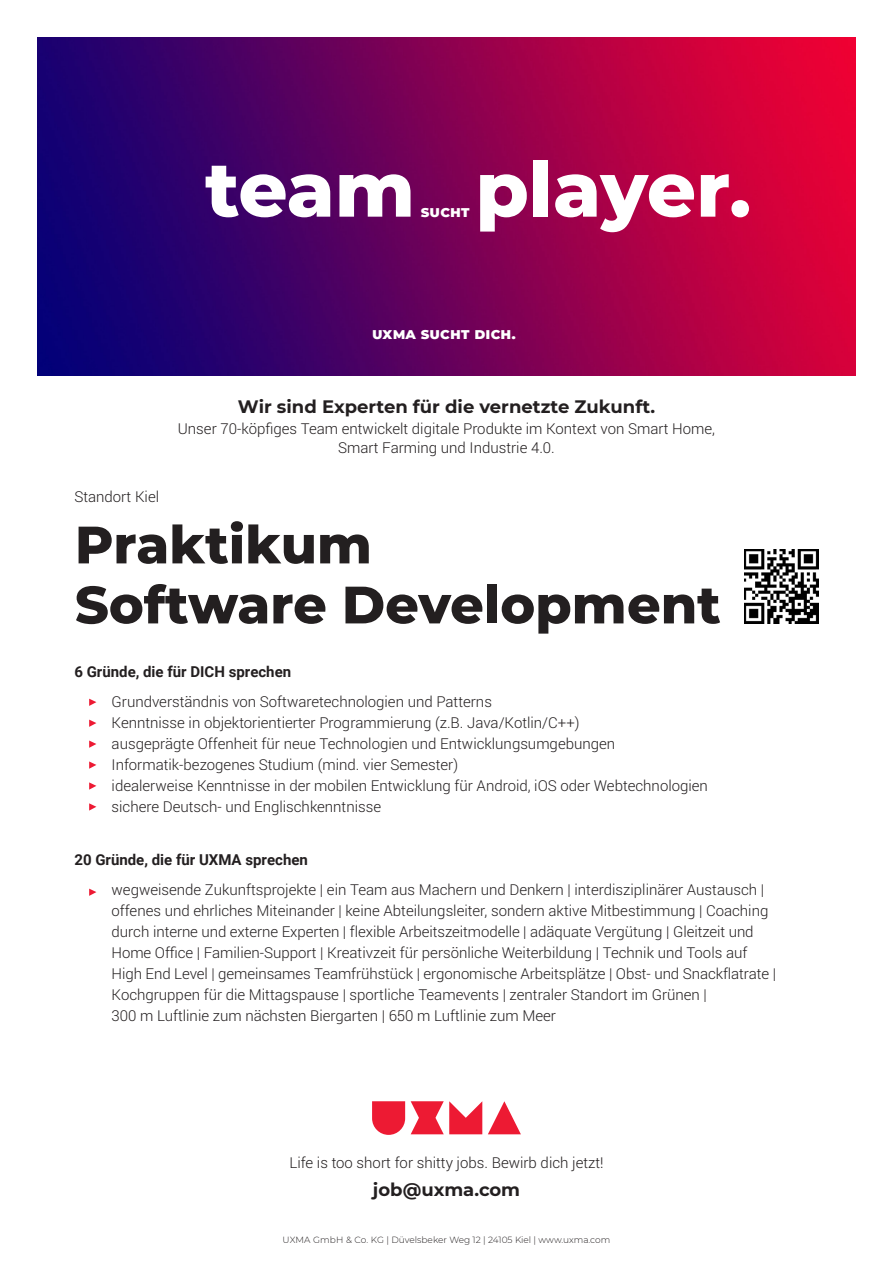
<style>
.page{position:relative;width:893px;height:1263px;background:#fff}
.page>*{position:absolute;margin:0;border:0;box-sizing:border-box;transform-origin:0 0}
.t1{font:800 76.8px "Montserrat";letter-spacing:-.005em;color:#fff}
.t2{font:800 52.5px/60px "Montserrat";color:#231f20}
.t3{font:700 18px "Montserrat";color:#231f20}
.t4{font:800 15.3px "Montserrat";letter-spacing:.01em;color:#fff}
.t5{font:300 15px/21px "Roboto";color:#231f20}
.t6{font:700 15px "Roboto";color:#231f20}
.t7{font:300 9px "Montserrat";color:#231f20}
</style>
<div class="page">
<img style="left:37px;top:37px;width:819px;height:339px">
<img style="left:744px;top:549px;width:75px;height:74px">
<svg style="left:372px;top:1101px;width:149px;height:34px"></svg>
<svg style="left:89px;top:889px;width:7px;height:7px"></svg>
<svg style="left:89px;top:699px;width:7px;height:7px"></svg>
<svg style="left:89px;top:720px;width:7px;height:7px"></svg>
<svg style="left:89px;top:740px;width:7px;height:8px"></svg>
<svg style="left:89px;top:761px;width:7px;height:8px"></svg>
<svg style="left:89px;top:782px;width:7px;height:8px"></svg>
<svg style="left:89px;top:803px;width:7px;height:7px"></svg>
<h1 class="t1" style="left:205px;top:133px;width:211px">team</h1>
<p class="t4" style="left:421px;top:200px;width:50px">sucht</p>
<h1 class="t1" style="left:475px;top:133px;width:277px">player.</h1>
<p class="t4" style="left:372px;top:322px;width:145px">uxma sucht dich.</p>
<p class="t5" style="left:74px;top:486px;width:86px">Standort Kiel</p>
<p class="t3" style="left:238px;top:393px;width:419px">Wir sind Experten für die vernetzte Zukunft.</p>
<p class="t5" style="left:178px;top:418px;width:539px;line-height:19.5px;text-align:center">Unser 70-köpfiges Team entwickelt digitale Produkte im Kontext von Smart Home,<br>Smart Farming und Industrie 4.0.</p>
<h2 class="t2" style="left:75px;top:512px;width:647px">Praktikum<br>Software Development</h2>
<p class="t6" style="left:74px;top:661px;width:218px">6 Gründe, die für DICH sprechen</p>
<p class="t5" style="left:112px;top:690px;width:598px">Grundverständnis von Softwaretechnologien und Patterns<br>Kenntnisse in objektorientierter Programmierung (z.B. Java/Kotlin/C++)<br>ausgeprägte Offenheit für neue Technologien und Entwicklungsumgebungen Informatik-bezogenes Studium (mind. vier Semester)<br>idealerweise Kenntnisse in der mobilen Entwicklung für Android, iOS oder Webtechnologien sichere Deutsch- und Englischkenntnisse</p>
<p class="t6" style="left:74px;top:849px;width:235px">20 Gründe, die für UXMA sprechen</p>
<p class="t5" style="left:112px;top:879px;width:666px">wegweisende Zukunftsprojekte | ein Team aus Machern und Denkern | interdisziplinärer Austausch | offenes und ehrliches Miteinander | keine Abteilungsleiter, sondern aktive Mitbestimmung | Coaching durch interne und externe Experten | flexible Arbeitszeitmodelle | adäquate Vergütung | Gleitzeit und Home Office | Familien-Support | Kreativzeit für persönliche Weiterbildung | Technik und Tools auf High End Level | gemeinsames Teamfrühstück | ergonomische Arbeitsplätze | Obst- und Snackflatrate | Kochgruppen für die Mittagspause | sportliche Teamevents | zentraler Standort im Grünen |<br>300 m Luftlinie zum nächsten Biergarten | 650 m Luftlinie zum Meer</p>
<p class="t5" style="left:289px;top:1151px;width:316px">Life is too short for shitty jobs. Bewirb dich jetzt!</p>
<p class="t3" style="left:373px;top:1177px;width:149px">job@uxma.com</p>
<p class="t7" style="left:283px;top:1233px;width:329px">UXMA GmbH &amp; Co. KG | Düvelsbeker Weg 12 | 24105 Kiel | www.uxma.com</p>
</div>
